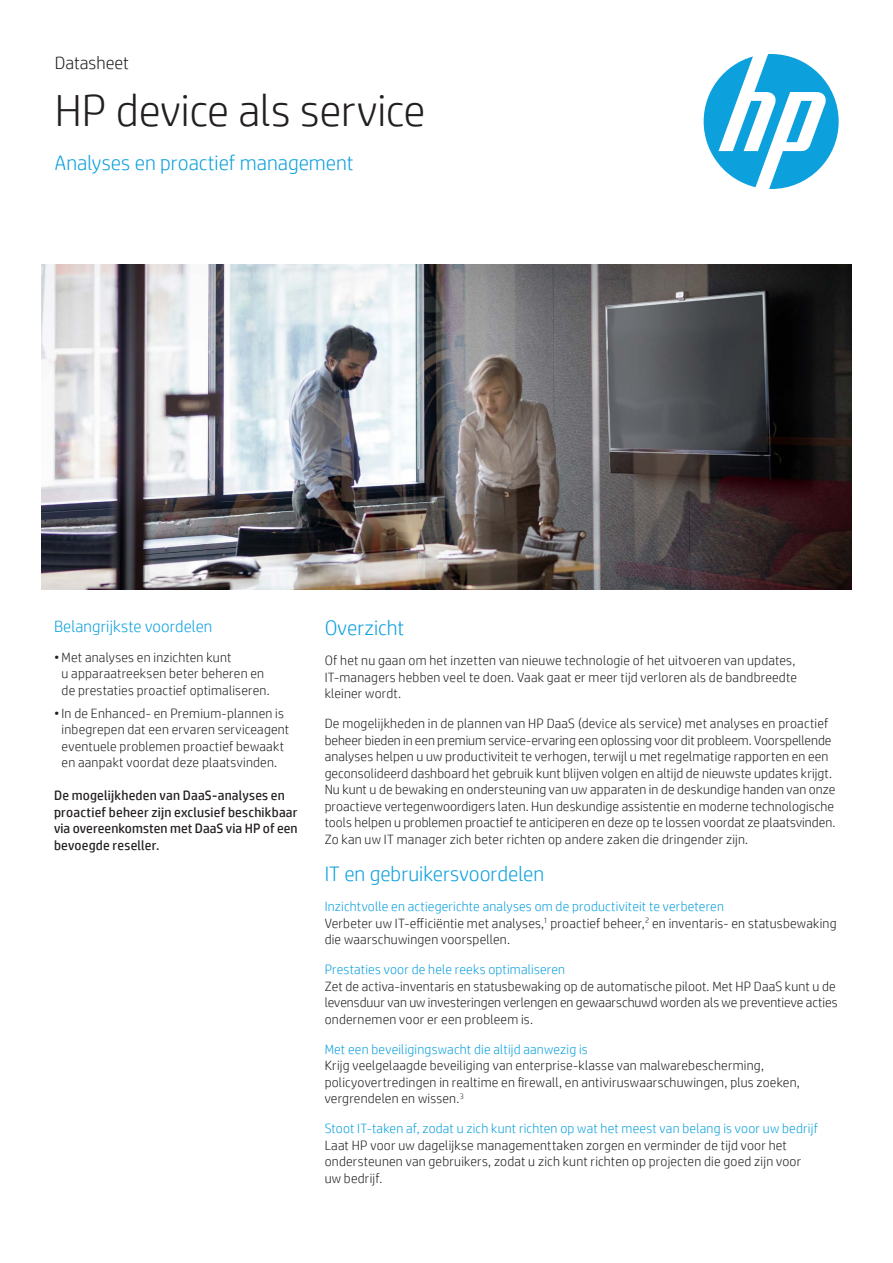
<style>
.page{position:relative;width:893px;height:1263px;background:#fff}
.page>*{position:absolute;margin:0;border:0;box-sizing:border-box;transform-origin:0 0}
.t1{font:300 45px "HP Simplified";letter-spacing:-.005em;color:#231f20}
.t2{font:300 21px "HP Simplified";color:#0ca0dd}
.t3{font:300 18px "HP Simplified";color:#231f20}
.t4{font:300 16.5px "HP Simplified";letter-spacing:.005em;color:#0ca0dd}
.t5{font:300 13.5px/16.5px "HP Simplified";letter-spacing:.015em;color:#231f20}
.t6{font:300 13.5px "HP Simplified";letter-spacing:.015em;color:#0ca0dd}
.t7{font:13.5px/16.5px "HP Simplified";letter-spacing:.015em;color:#231f20}
.s1{color:#0ca0dd}
</style>
<div class="page">
<svg style="left:704px;top:54px;width:135px;height:135px"></svg>
<img style="left:41px;top:264px;width:810px;height:326px">
<h3 class="t3" style="left:55px;top:51px;width:76px">Datasheet</h3>
<h1 class="t1" style="left:55px;top:81px;width:372px">HP device als service</h1>
<h2 class="t2" style="left:55px;top:149px;width:300px">Analyses en proactief management</h2>
<p class="t4" style="left:54px;top:615px;width:160px">Belangrijkste voordelen</p>
<p class="t5" style="left:62px;top:648px;width:210px;text-indent:-8px">•Met analyses en inzichten kunt<br>u apparaatreeksen beter beheren en de prestaties proactief optimaliseren.</p>
<p class="t5" style="left:54px;top:704px;width:237px;text-align:center">•In de Enhanced- en Premium-plannen is inbegrepen dat een ervaren serviceagent eventuele problemen proactief bewaakt en aanpakt voordat deze plaatsvinden.</p>
<p class="t7" style="left:54px;top:787px;width:245px">De mogelijkheden van DaaS-analyses en proactief beheer zijn exclusief beschikbaar via overeenkomsten met DaaS via HP of een bevoegde reseller.</p>
<h2 class="t2" style="left:325px;top:614px;width:81px">Overzicht</h2>
<p class="t5" style="left:325px;top:652px;width:474px;text-align:justify">Of het nu gaan om het inzetten van nieuwe technologie of het uitvoeren van updates, IT-managers hebben veel te doen. Vaak gaat er meer tijd verloren als de bandbreedte kleiner wordt.</p>
<p class="t5" style="left:325px;top:715px;width:512px">De mogelijkheden in de plannen van HP DaaS (device als service) met analyses en proactief beheer bieden in een premium service-ervaring een oplossing voor dit probleem. Voorspellende analyses helpen u uw productiviteit te verhogen, terwijl u met regelmatige rapporten en een geconsolideerd dashboard het gebruik kunt blijven volgen en altijd de nieuwste updates krijgt.<br>Nu kunt u de bewaking en ondersteuning van uw apparaten in de deskundige handen van onze proactieve vertegenwoordigers laten. Hun deskundige assistentie en moderne technologische tools helpen u problemen proactief te anticiperen en deze op te lossen voordat ze plaatsvinden.<br>Zo kan uw IT manager zich beter richten op andere zaken die dringender zijn.</p>
<h2 class="t2" style="left:325px;top:860px;width:221px">IT en gebruikersvoordelen</h2>
<p class="t5" style="left:325px;top:898px;width:513px"><span class="s1">Inzichtvolle en actiegerichte analyses om de productiviteit te verbeteren<br></span>Verbeter uw IT-efficiëntie met analyses,<sup>1</sup> proactief beheer,<sup>2</sup> en inventaris- en statusbewaking die waarschuwingen voorspellen.</p>
<p class="t6" style="left:325px;top:961px;width:242px">Prestaties voor de hele reeks optimaliseren</p>
<p class="t5" style="left:325px;top:977px;width:514px">Zet de activa-inventaris en statusbewaking op de automatische piloot. Met HP DaaS kunt u de levensduur van uw investeringen verlengen en gewaarschuwd worden als we preventieve acties ondernemen voor er een probleem is.</p>
<p class="t6" style="left:325px;top:1040px;width:265px">Met een beveiligingswacht die altijd aanwezig is</p>
<p class="t5" style="left:325px;top:1057px;width:477px">Krijg veelgelaagde beveiliging van enterprise-klasse van malwarebescherming, policyovertredingen in realtime en firewall, en antiviruswaarschuwingen, plus zoeken, vergrendelen en wissen.<sup>3</sup></p>
<p class="t6" style="left:325px;top:1120px;width:495px">Stoot IT-taken af, zodat u zich kunt richten op wat het meest van belang is voor uw bedrijf</p>
<p class="t5" style="left:325px;top:1136px;width:478px">Laat HP voor uw dagelijkse managementtaken zorgen en verminder de tijd voor het ondersteunen van gebruikers, zodat u zich kunt richten op projecten die goed zijn voor uw bedrijf.</p>
</div>
